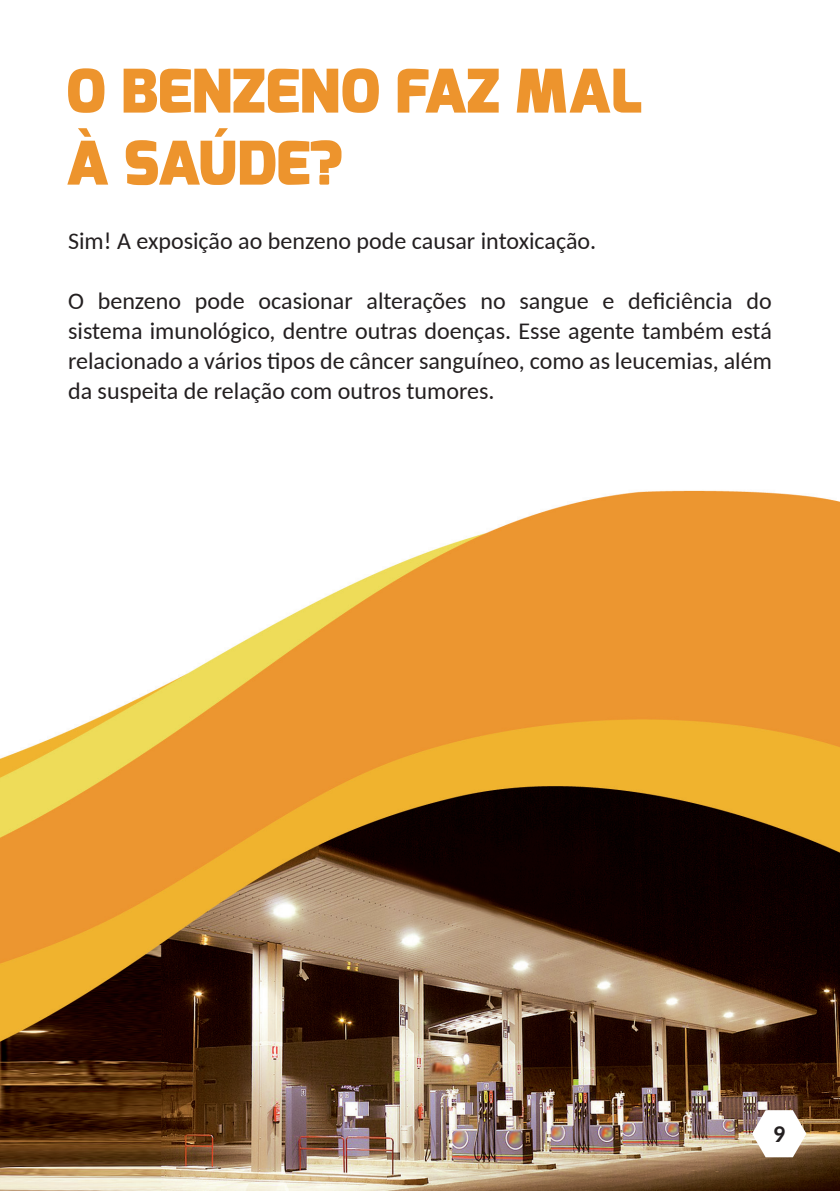
<style>
.page{position:relative;width:840px;height:1191px;background:#fff}
.page>*{position:absolute;margin:0;border:0;box-sizing:border-box;transform-origin:0 0}
.t1{font:900 60px/72px "Exo";color:#ed942d}
.t2{font:24px/30px "Carlito";color:#231f20;text-align:justify}
.t3{font:700 24px "Carlito";color:#231f20}
</style>
<div class="page">
<img style="left:0;top:490px;width:839px;height:701px">
<svg style="left:751px;top:1110px;width:55px;height:47px"></svg>
<p class="t1" style="left:66px;top:56px;width:577px">O BENZENO FAZ MAL<br>À SAÚDE?</p>
<p class="t2" style="left:68px;top:225px;width:529px">Sim! A exposição ao benzeno pode causar intoxicação.</p>
<p class="t2" style="left:68px;top:285px;width:704px">O benzeno pode ocasionar alterações no sangue e deficiência do sistema imunológico, dentre outras doenças. Esse agente também está relacionado a vários tipos de câncer sanguíneo, como as leucemias, além da suspeita de relação com outros tumores.</p>
<p class="t3" style="left:772px;top:1117px;width:14px">9</p>
</div>
